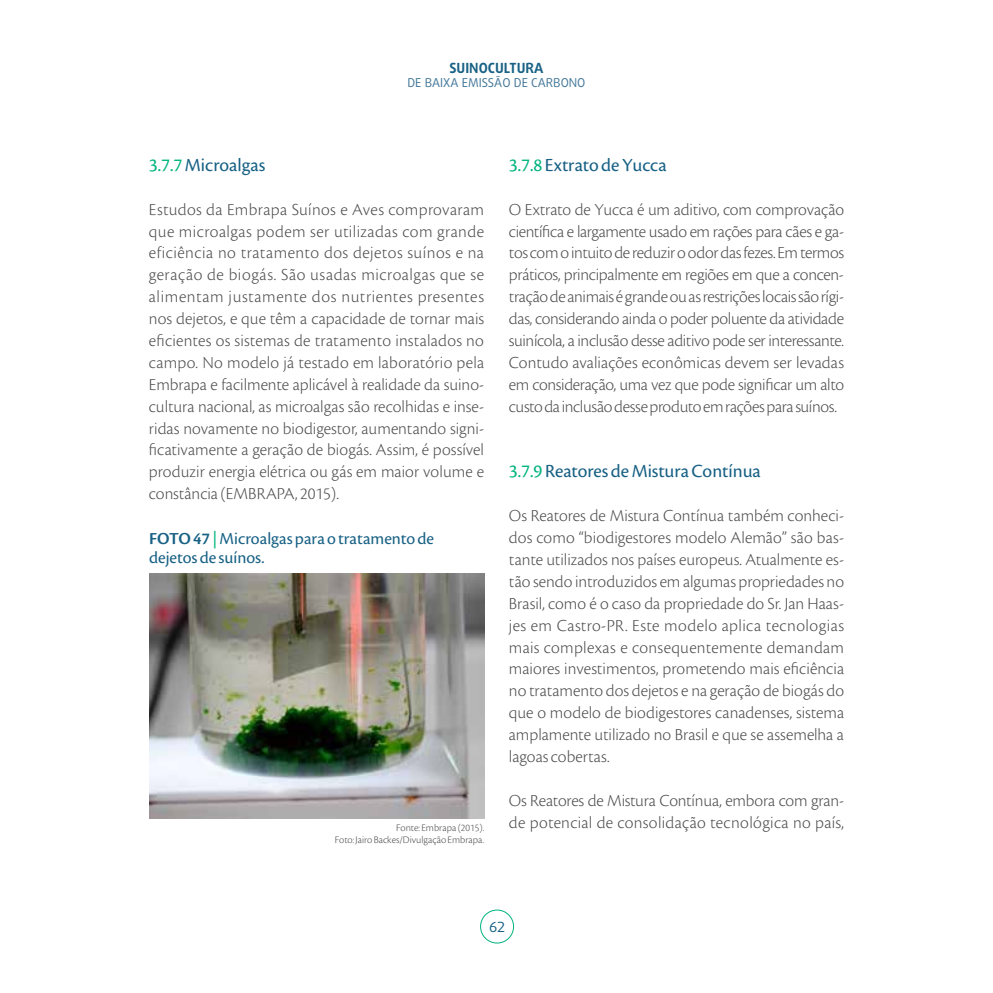
<style>
.page{position:relative;width:993px;height:993px;background:#fff}
.page>*{position:absolute;margin:0;border:0;box-sizing:border-box;transform-origin:0 0}
.t1{font:19.25px "Cronos Pro";color:#186185}
.t2{font:300 17.5px/21.9px "Cronos Pro";letter-spacing:-.005em;color:#4d4d4f;text-align:justify}
.t3{font:17.5px/19.2px "Cronos Pro";color:#186185}
.t4{font:700 14px "Daxline Pro";color:#186185}
.t5{font:14px "Daxline Pro";color:#186185}
.t6{font:12.25px "Daxline Pro";color:#44789a}
.t7{font:300 10.5px/11.5px "Cronos Pro";color:#4d4d4f;text-align:right}
.s1{color:#00b37d}
.s2{font-weight:600}
</style>
<div class="page">
<div style="left:480px;top:909px;width:34px;height:34px;border:1px solid #00b37d;border-radius:50%"></div>
<img style="left:149px;top:573px;width:335px;height:245px">
<p class="t4" style="left:449px;top:59px;width:95px">SUINOCULTURA</p>
<p class="t6" style="left:407px;top:74px;width:179px">DE BAIXA EMISSÃO DE CARBONO</p>
<p class="t1" style="left:149px;top:154px;width:118px"><span class="s1">3.7.7</span> Microalgas</p>
<p class="t2" style="left:149px;top:198px;width:336px">Estudos da Embrapa Suínos e Aves comprovaram que microalgas podem ser utilizadas com grande eficiência no tratamento dos dejetos suínos e na geração de biogás. São usadas microalgas que se alimentam justamente dos nutrientes presentes nos dejetos, e que têm a capacidade de tornar mais eficientes os sistemas de tratamento instalados no campo. No modelo já testado em laboratório pela Embrapa e facilmente aplicável à realidade da suino&shy;cultura nacional, as microalgas são recolhidas e inse&shy;ridas novamente no biodigestor, aumentando signi&shy;ficativamente a geração de biogás. Assim, é possível produzir energia elétrica ou gás em maior volume e constância (EMBRAPA, 2015).</p>
<p class="t3" style="left:149px;top:528px;width:286px"><span class="s2">FOTO 47</span> <span class="s1">|</span> Microalgas para o tratamento de dejetos de suínos.</p>
<p class="t7" style="left:334px;top:822px;width:151px">Fonte: Embrapa (2015).<br>Foto: Jairo Backes/Divulgação Embrapa.</p>
<p class="t1" style="left:508px;top:154px;width:159px"><span class="s1">3.7.8</span> Extrato de Yucca</p>
<p class="t2" style="left:508px;top:198px;width:336px">O Extrato de Yucca é um aditivo, com comprovação científica e largamente usado em rações para cães e ga&shy;tos com o intuito de reduzir o odor das fezes. Em termos práticos, principalmente em regiões em que a concen&shy;tração de animais é grande ou as restrições locais são rígi&shy;das, considerando ainda o poder poluente da atividade suinícola, a inclusão desse aditivo pode ser interessante.<br>Contudo avaliações econômicas devem ser levadas em consideração, uma vez que pode significar um alto custo da inclusão desse produto em rações para suínos.</p>
<p class="t1" style="left:508px;top:460px;width:253px"><span class="s1">3.7.9</span> Reatores de Mistura Contínua</p>
<p class="t2" style="left:508px;top:504px;width:336px">Os Reatores de Mistura Contínua também conheci&shy;dos como “biodigestores modelo Alemão” são bas&shy;tante utilizados nos países europeus. Atualmente es&shy;tão sendo introduzidos em algumas propriedades no Brasil, como é o caso da propriedade do Sr. Jan Haas&shy;jes em Castro-PR. Este modelo aplica tecnologias mais complexas e consequentemente demandam maiores investimentos, prometendo mais eficiência no tratamento dos dejetos e na geração de biogás do que o modelo de biodigestores canadenses, sistema amplamente utilizado no Brasil e que se assemelha a lagoas cobertas.</p>
<p class="t2" style="left:508px;top:789px;width:336px">Os Reatores de Mistura Contínua, embora com gran&shy;de potencial de consolidação tecnológica no país,</p>
<p class="t5" style="left:489px;top:917px;width:17px">62</p>
</div>
